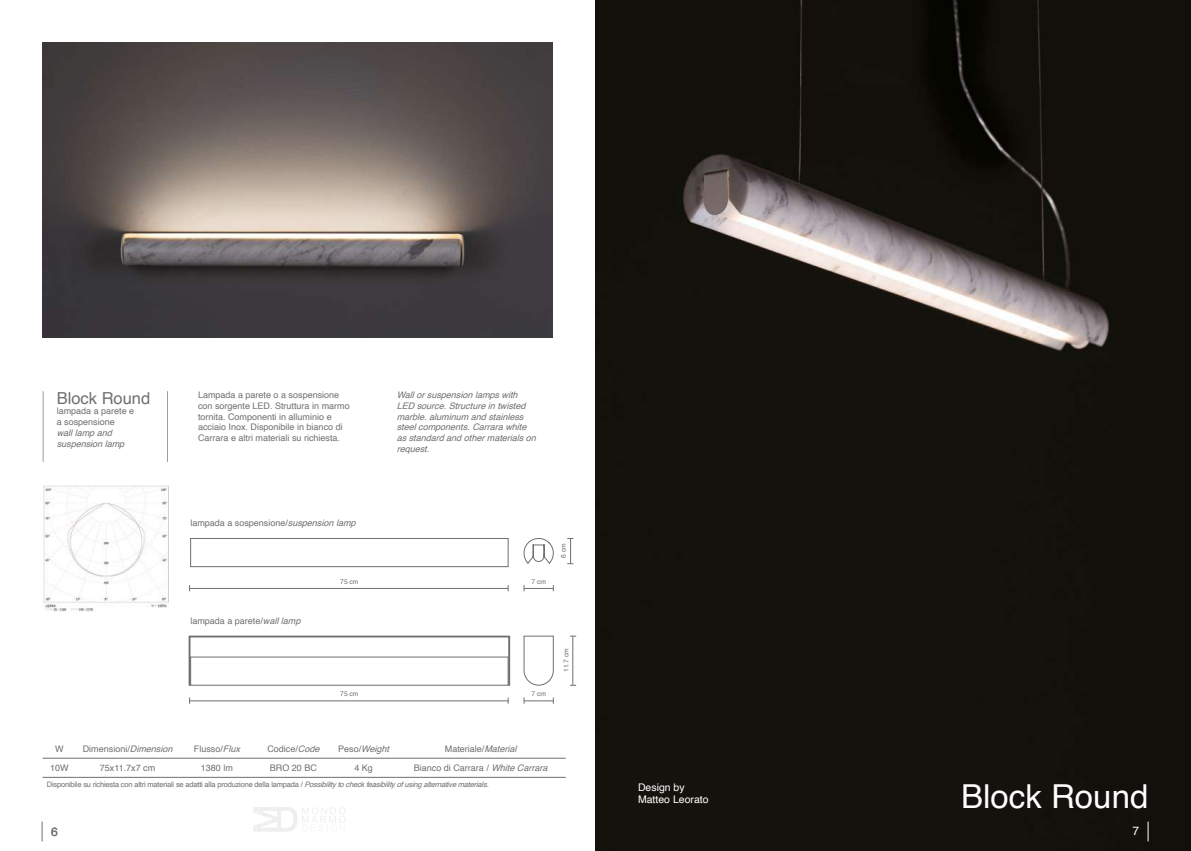
<style>
.page{position:relative;width:1191px;height:851px;background:#fff}
.page>*{position:absolute;margin:0;border:0;box-sizing:border-box;transform-origin:0 0}
.t1{font:33px "Helvetica";color:#fff}
.t2{font:16.5px "Helvetica";color:#706f6f}
.t3{font:12px "Helvetica";color:#706f6f}
.t4{font:12px "Helvetica";color:#fff}
.t5{font:10.5px/12.6px "Helvetica";color:#fff}
.t6{font:9px/10.8px "Helvetica";color:#706f6f}
.t7{font:italic 9px/10.8px "Helvetica";color:#706f6f}
.t8{font:7.5px "Helvetica";letter-spacing:-.025em;color:#706f6f}
.t9{font:6.75px "Helvetica";color:#706f6f}
.s1{font-style:italic}
.s2{font-style:normal}
</style>
<div class="page">
<img style="left:595px;top:0;width:596px;height:850px">
<img style="left:43px;top:43px;width:510px;height:294px">
<svg style="left:42px;top:821px;width:1px;height:20px"></svg>
<svg style="left:253px;top:807px;width:92px;height:24px"></svg>
<svg style="left:1147px;top:821px;width:1px;height:20px"></svg>
<hr style="left:43px;top:391px;width:1px;height:71px;background:#9d9d9c">
<hr style="left:167px;top:391px;width:1px;height:71px;background:#9d9d9c">
<hr style="left:43px;top:757px;width:34px;height:1px;background:#706f6f">
<hr style="left:77px;top:757px;width:102px;height:1px;background:#706f6f">
<hr style="left:179px;top:757px;width:76px;height:1px;background:#706f6f">
<hr style="left:255px;top:757px;width:77px;height:1px;background:#706f6f">
<hr style="left:332px;top:757px;width:63px;height:1px;background:#706f6f">
<hr style="left:395px;top:757px;width:171px;height:1px;background:#706f6f">
<hr style="left:43px;top:777px;width:34px;height:1px;background:#706f6f">
<hr style="left:77px;top:777px;width:102px;height:1px;background:#706f6f">
<hr style="left:179px;top:777px;width:76px;height:1px;background:#706f6f">
<hr style="left:255px;top:777px;width:77px;height:1px;background:#706f6f">
<hr style="left:332px;top:777px;width:63px;height:1px;background:#706f6f">
<hr style="left:395px;top:777px;width:171px;height:1px;background:#706f6f">
<div style="left:190px;top:538px;width:318px;height:29px;border:1px solid #706f6f"></div>
<hr style="left:190px;top:700px;width:318px;height:1px;background:#706f6f">
<hr style="left:190px;top:588px;width:318px;height:1px;background:#706f6f">
<svg style="left:189px;top:635px;width:321px;height:50px"></svg>
<hr style="left:572px;top:636px;width:1px;height:49px;background:#706f6f">
<svg style="left:523px;top:670px;width:31px;height:15px"></svg>
<svg style="left:524px;top:697px;width:30px;height:6px"></svg>
<svg style="left:524px;top:585px;width:30px;height:6px"></svg>
<svg style="left:567px;top:538px;width:6px;height:26px"></svg>
<img style="left:43px;top:486px;width:126px;height:125px">
<svg style="left:523px;top:538px;width:31px;height:26px"></svg>
<h2 class="t2" style="left:57px;top:385px;width:95px">Block Round</h2>
<p class="t6" style="left:57px;top:406px;width:79px">lampada a parete e a sospensione</p>
<p class="t7" style="left:57px;top:427px;width:73px">walllampand suspensionlamp</p>
<p class="t6" style="left:198px;top:389px;width:153px">Lampada a parete o a sospensione con sorgente LED. Struttura in marmo tornita. Componenti in alluminio e acciaio Inox. Disponibile in bianco di Carrara e altri materiali su richiesta.</p>
<p class="t7" style="left:397px;top:389px;width:144px">Wallorsuspensionlampswith<br>LEDsource.Structureintwisted marble.aluminum andstainless steelcomponents.Carrarawhite asstandardandothermaterialson request.</p>
<p class="t6" style="left:190px;top:518px;width:170px">lampada a sospensione/<span class="s1">suspensionlamp</span></p>
<p class="t6" style="left:190px;top:615px;width:115px">lampada a parete/<span class="s1">walllamp</span></p>
<p class="t9" style="left:340px;top:576px;width:20px">75 cm</p>
<p class="t9" style="left:340px;top:688px;width:20px">75 cm</p>
<p class="t9" style="left:531px;top:576px;width:16px">7 cm</p>
<p class="t9" style="left:558px;top:558px;width:16px;rotate:-90deg">6 cm</p>
<p class="t9" style="left:531px;top:688px;width:16px">7 cm</p>
<p class="t9" style="left:561px;top:671px;width:25px;rotate:-90deg">11.7 cm</p>
<p class="t6" style="left:55px;top:743px;width:10px">W</p>
<p class="t6" style="left:83px;top:743px;width:95px">Dimensioni/<span class="s1">Dimension</span></p>
<p class="t6" style="left:194px;top:743px;width:51px">Flusso/<span class="s1">Flux</span></p>
<p class="t6" style="left:267px;top:743px;width:57px">Codice/<span class="s1">Code</span></p>
<p class="t7" style="left:338px;top:743px;width:56px"><span class="s2">P e s o /</span>Weight</p>
<p class="t6" style="left:445px;top:743px;width:77px">Materiale/<span class="s1">Material</span></p>
<p class="t6" style="left:50px;top:762px;width:20px">10W</p>
<p class="t6" style="left:100px;top:762px;width:57px">75x11.7x7 cm</p>
<p class="t6" style="left:201px;top:762px;width:34px">1380 lm</p>
<p class="t6" style="left:270px;top:762px;width:49px">BRO 20 BC</p>
<p class="t6" style="left:354px;top:762px;width:20px">4 Kg</p>
<p class="t6" style="left:414px;top:762px;width:139px">Bianco di Carrara / <span class="s1">WhiteCarrara</span></p>
<p class="t8" style="left:47px;top:778px;width:446px">Disponibile su richiesta con altri materiali se adatti alla produzione della lampada / <span class="s1">Possibilitytocheckfeasibilityofusingalternativematerials.</span></p>
<h3 class="t3" style="left:51px;top:822px;width:8px">6</h3>
<p class="t5" style="left:638px;top:781px;width:72px">Design by<br>Matteo Leorato</p>
<h1 class="t1" style="left:961px;top:770px;width:189px">Block Round</h1>
<h3 class="t4" style="left:1132px;top:821px;width:8px">7</h3>
</div>
